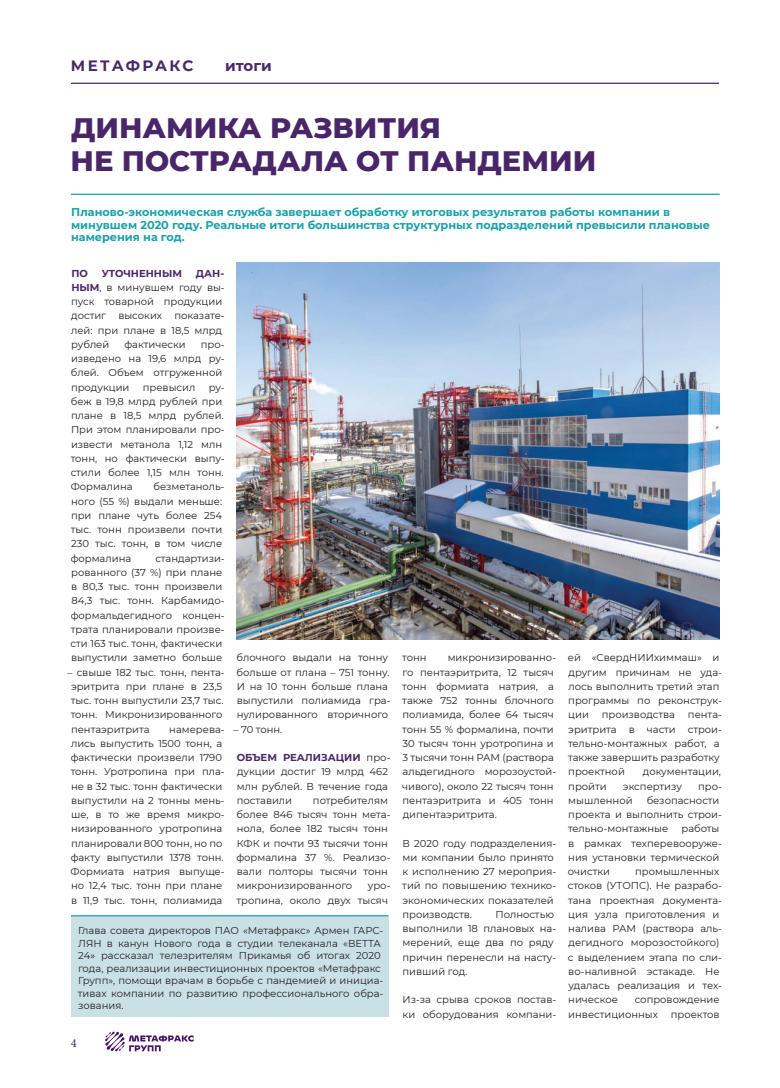
<style>
.page{position:relative;width:780px;height:1088px;background:#fff}
.page>*{position:absolute;margin:0;border:0;box-sizing:border-box;transform-origin:0 0}
.t1{font:800 28.75px "Montserrat";color:#492669}
.t2{font:700 15px "Montserrat";letter-spacing:.155em;color:#492669}
.t3{font:700 15px "Montserrat";letter-spacing:.135em;color:#492669}
.t4{font:12.5px "Minion Pro";color:#492669}
.t5{font:700 11.25px/12.5px "Montserrat";color:#1aa1a9}
.t6{font:10px/14.2px "Montserrat";color:#231f20}
.t7{font:700 10px "Montserrat";color:#492669}
.s1{font-weight:700;color:#492669}
</style>
<div class="page">
<svg style="left:105px;top:1031px;width:89px;height:20px"></svg>
<hr style="left:71px;top:83px;width:648px;height:1px;background:#492669">
<img style="left:237px;top:262px;width:482px;height:378px">
<hr style="left:71px;top:194px;width:648px;height:1px;background:#1aa1a9">
<div style="left:71px;top:916px;width:317px;height:101px;background:#c9e1e4"></div>
<hr style="left:71px;top:915px;width:317px;height:1px;background:#1aa1a9">
<h2 class="t2" style="left:71px;top:55px;width:124px">МЕТАФРАКС</h2>
<h2 class="t3" style="left:225px;top:55px;width:48px">итоги</h2>
<h1 class="t1" style="left:71px;top:106px;width:25px">ДИНА</h1>
<h1 class="t1" style="left:166px;top:106px;width:189px">МИКА РАЗВИТИ</h1>
<h1 class="t1" style="left:420px;top:106px;width:23px">Я</h1>
<h1 class="t1" style="left:70px;top:140px;width:143px">НЕ ПОСТРАДАЛА</h1>
<h1 class="t1" style="left:356px;top:140px;width:75px">ОТ ПАНДЕ</h1>
<h1 class="t1" style="left:521px;top:140px;width:51px">МИИ</h1>
<p class="t5" style="left:71px;top:205px;width:640px">Планово-экономическая служба завершает обработку итоговых результатов работы компании в минувшем 2020 году. Реальные итоги большинства структурных подразделений превысили плановые намерения на год.</p>
<p class="t7" style="left:71px;top:266px;width:18px">ПО</p>
<p class="t7" style="left:102px;top:266px;width:82px">УТОЧНЕННЫМ</p>
<p class="t6" style="left:71px;top:265px;width:155px;text-indent:125px"><span class="s1">ДАН-<br>НЫМ</span>, в минувшем году вы&shy;пуск товарной продукции достиг высоких показате&shy;лей: при плане в 18,5 млрд рублей</p>
<p class="t6" style="left:124px;top:337px;width:63px">фактически</p>
<p class="t6" style="left:71px;top:337px;width:155px;text-indent:130px">про&shy;изведено на 19,6 млрд ру&shy;блей. Объем отгруженной продукции</p>
<p class="t6" style="left:71px;top:379px;width:156px;text-indent:138px">ру&shy;беж в 19,8 млрд рублей при плане в 18,5 млрд рублей.<br>При этом планировали про&shy;извести метанола 1,12 млн тонн, но фактически выпу&shy;стили более 1,15 млн тонн.<br>Формалина</p>
<p class="t6" style="left:143px;top:379px;width:54px">превысил</p>
<p class="t6" style="left:71px;top:479px;width:156px;text-indent:83px">безметаноль&shy;ного (55 %) выдали меньше: при плане чуть более 254 тыс. тонн произвели почти<br>230 тыс. тонн, в том числе формалина</p>
<p class="t6" style="left:71px;top:550px;width:156px;text-indent:85px">стандартизи&shy;рованного (37 %) при плане в 80,3 тыс. тонн произвели<br>84,3 тыс. тонн. Карбамидо&shy;формальдегидного концен&shy;трата планировали произве&shy;сти 163 тыс. тонн, фактически выпустили заметно больше</p>
<p class="t6" style="left:71px;top:664px;width:155px;text-indent:-3px">– свыше 182 тыс. тонн, пента&shy;эритрита при плане в 23,5 тыс. тонн выпустили 23,7 тыс. тонн. Микронизированного пентаэритрита</p>
<p class="t6" style="left:71px;top:721px;width:156px;text-indent:99px">намерева&shy;лись выпустить 1500 тонн, а фактически произвели 1790 тонн. Уротропина при пла&shy;не в 32 тыс. тонн фактически выпустили на 2 тонны мень&shy;ше, в то же время микро&shy;низированного уротропина планировали 800 тонн, но по факту выпустили 1378 тонн.<br>Формиата натрия выпуще&shy;но 12,4 тыс. тонн при плане в 11,9 тыс. тонн, полиамида</p>
<p class="t6" style="left:236px;top:650px;width:155px">блочного выдали на тонну больше от плана – 751 тонну.<br>И на 10 тонн больше плана выпустили полиамида гра&shy;нулированного вторичного</p>
<p class="t6" style="left:233px;top:721px;width:51px">– 70 тонн.</p>
<p class="t7" style="left:237px;top:750px;width:77px">ОБЪЕМ РЕАЛИЗ</p>
<p class="t7" style="left:328px;top:750px;width:25px">АЦИИ</p>
<p class="t6" style="left:237px;top:750px;width:155px;text-indent:130px">про&shy;дукции достиг 19 млрд 462 млн рублей. В течение года поставили</p>
<p class="t6" style="left:236px;top:793px;width:156px;text-indent:77px">потребителям более 846 тысяч тонн мета&shy;нола, более 182 тысяч тонн<br>КФК и почти 93 тысячи тонн формалина 37 %. Реализо&shy;вали полторы тысячи тонн микронизированного</p>
<p class="t6" style="left:236px;top:878px;width:155px;text-align:right">уро-<br>тропина, около двух тысяч</p>
<p class="t6" style="left:78px;top:924px;width:307px;line-height:12.5px">Глава совета директоров ПАО «Метафракс» Армен ГАРС-ЛЯН в канун Нового года в студии телеканала «ВЕТТА 24» рассказал телезрителям Прикамья об итогах 2020 года, реализации инвестиционных проектов «Метафракс Групп», помощи врачам в борьбе с пандемией и инициа&shy;тивах компании по развитию профессионального обра&shy;зования.</p>
<p class="t4" style="left:71px;top:1035px;width:7px">4</p>
<p class="t6" style="left:402px;top:650px;width:155px;text-indent:46px">микронизированно&shy;го пентаэритрита, 12 тысяч тонн формиата натрия, а также 752 тонны блочного полиамида, более 64 тысяч тонн 55 % формалина, почти<br>30 тысяч тонн уротропина и<br>3 тысячи тонн РАМ (раствора альдегидного морозоустой&shy;чивого), около 22 тысяч тонн пентаэритрита и 405 тонн дипентаэритрита.</p>
<p class="t6" style="left:402px;top:835px;width:155px">В 2020 году подразделения&shy;ми компании было принято к исполнению 27 мероприя&shy;тий по повышению технико&shy;экономических показателей производств.</p>
<p class="t6" style="left:402px;top:650px;width:26px">тонн</p>
<p class="t6" style="left:402px;top:907px;width:155px;text-indent:93px">Полностью выполнили 18 плановых на&shy;мерений, еще два по ряду причин перенесли на насту&shy;пивший год.</p>
<p class="t6" style="left:402px;top:992px;width:155px">Из-за срыва сроков постав&shy;ки оборудования компани-</p>
<p class="t6" style="left:568px;top:650px;width:156px">ей «СвердНИИхиммаш» и другим причинам не уда&shy;лось выполнить третий этап программы по реконструк&shy;ции</p>
<p class="t6" style="left:601px;top:707px;width:75px">производства</p>
<p class="t6" style="left:568px;top:707px;width:155px;text-indent:120px">пента&shy;эритрита в части строи&shy;тельно-монтажных работ, а также завершить разработку проектной</p>
<p class="t6" style="left:643px;top:764px;width:80px">документации,</p>
<p class="t6" style="left:568px;top:778px;width:40px">пройти</p>
<p class="t6" style="left:623px;top:778px;width:60px">экспертизу</p>
<p class="t6" style="left:698px;top:778px;width:25px">про-</p>
<p class="t6" style="left:568px;top:793px;width:66px">мышленной</p>
<p class="t6" style="left:568px;top:793px;width:155px;text-indent:79px">безопасности проекта и выполнить строи&shy;тельно-монтажные</p>
<p class="t6" style="left:568px;top:821px;width:155px;text-indent:113px">работы в рамках техперевооруже&shy;ния установки термической очистки</p>
<p class="t6" style="left:568px;top:864px;width:156px;text-indent:67px">промышленных стоков (УТОПС). Не разрабо&shy;тана проектная документа&shy;ция узла приготовления и налива РАМ (раствора аль&shy;дегидного морозостойкого) с выделением этапа по сли&shy;во-наливной эстакаде. Не удалась реализация и тех&shy;ническое</p>
<p class="t6" style="left:568px;top:992px;width:153px;text-indent:66px">сопровождение инвестиционных</p>
<p class="t6" style="left:670px;top:1006px;width:50px">проектов</p>
</div>
